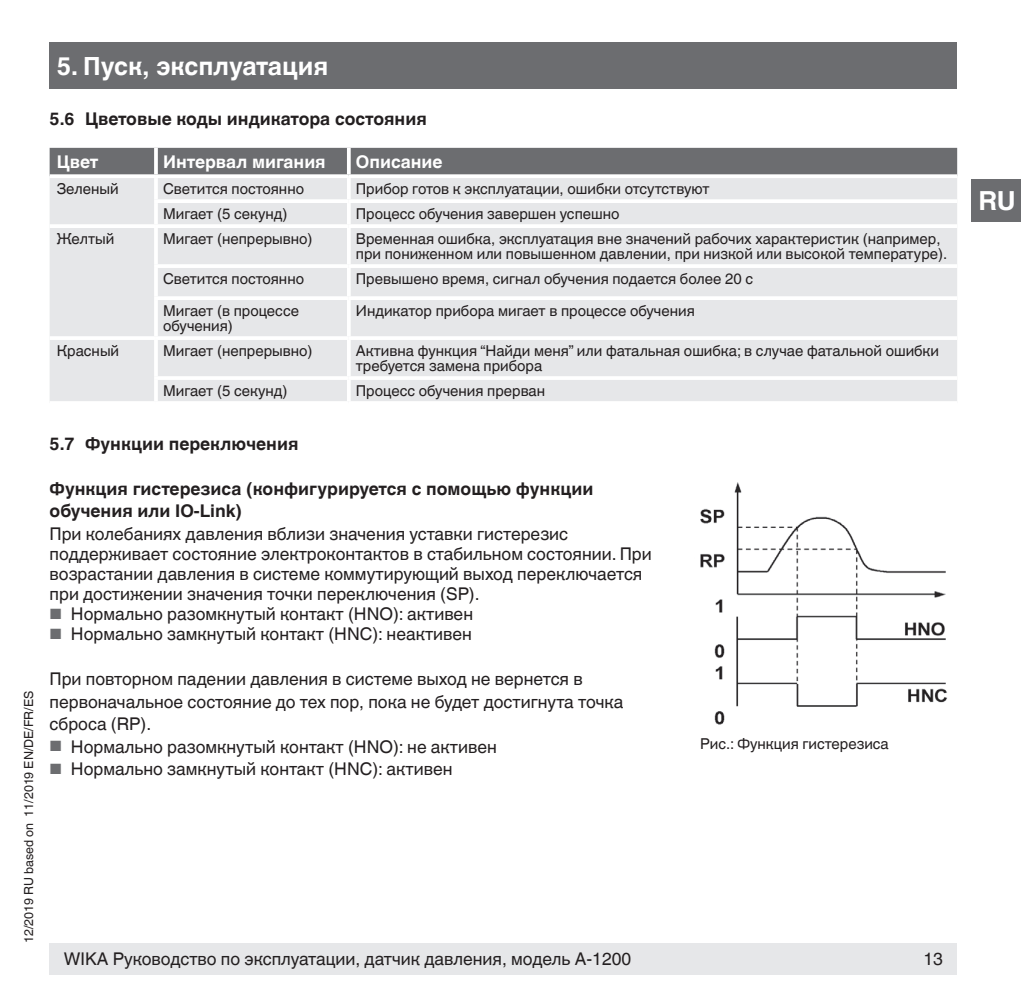
<style>
.page{position:relative;width:1021px;height:1007px;background:#fff}
.page>*{position:absolute;margin:0;border:0;box-sizing:border-box;transform-origin:0 0}
.t1{font:700 26.25px "Helvetica World";color:#fff}
.t2{font:700 25px "Helvetica World";color:#fff}
.t3{font:17.5px/20px "Helvetica World";color:#231f20}
.t4{font:700 17.5px/22.5px "Helvetica World";color:#231f20}
.t5{font:700 17.5px "Helvetica World";color:#fff}
.t6{font:15px/15px "Helvetica World";color:#231f20}
.t7{font:12.5px "Helvetica World";color:#231f20}
.s1{font-size:14.75px;color:#6c6d70}
</style>
<div class="page">
<div style="left:50px;top:943px;width:907px;height:31px;background:#e6e7e9"></div>
<div style="left:50px;top:43px;width:907px;height:46px;background:#6c6d70"></div>
<div style="left:971px;top:179px;width:49px;height:43px;background:#6c6d70"></div>
<div style="left:50px;top:148px;width:907px;height:26px;background:#6c6d70"></div>
<div style="left:50px;top:178px;width:907px;height:223px;background:#e6e7e9"></div>
<svg style="left:154px;top:148px;width:4px;height:26px"></svg>
<svg style="left:347px;top:148px;width:4px;height:26px"></svg>
<svg style="left:50px;top:174px;width:106px;height:1px"></svg>
<svg style="left:156px;top:174px;width:193px;height:2px"></svg>
<hr style="left:154px;top:178px;width:4px;height:21px;background:#fff">
<svg style="left:349px;top:174px;width:608px;height:1px"></svg>
<hr style="left:347px;top:178px;width:4px;height:21px;background:#fff">
<hr style="left:154px;top:199px;width:195px;height:4px;background:#fff">
<hr style="left:154px;top:203px;width:4px;height:21px;background:#fff">
<hr style="left:349px;top:199px;width:608px;height:4px;background:#fff">
<hr style="left:347px;top:203px;width:4px;height:21px;background:#fff">
<hr style="left:50px;top:224px;width:106px;height:4px;background:#fff">
<hr style="left:156px;top:224px;width:193px;height:4px;background:#fff">
<hr style="left:154px;top:228px;width:4px;height:36px;background:#fff">
<hr style="left:349px;top:224px;width:608px;height:4px;background:#fff">
<hr style="left:347px;top:228px;width:4px;height:36px;background:#fff">
<hr style="left:154px;top:264px;width:195px;height:4px;background:#fff">
<hr style="left:154px;top:268px;width:4px;height:28px;background:#fff">
<hr style="left:349px;top:264px;width:608px;height:4px;background:#fff">
<hr style="left:347px;top:268px;width:4px;height:28px;background:#fff">
<hr style="left:154px;top:296px;width:195px;height:4px;background:#fff">
<hr style="left:154px;top:300px;width:4px;height:36px;background:#fff">
<hr style="left:349px;top:296px;width:608px;height:4px;background:#fff">
<hr style="left:347px;top:300px;width:4px;height:36px;background:#fff">
<hr style="left:50px;top:336px;width:106px;height:4px;background:#fff">
<hr style="left:156px;top:336px;width:193px;height:4px;background:#fff">
<hr style="left:154px;top:340px;width:4px;height:36px;background:#fff">
<hr style="left:349px;top:336px;width:608px;height:4px;background:#fff">
<hr style="left:347px;top:340px;width:4px;height:36px;background:#fff">
<hr style="left:154px;top:376px;width:195px;height:4px;background:#fff">
<hr style="left:154px;top:380px;width:4px;height:21px;background:#fff">
<hr style="left:349px;top:376px;width:608px;height:4px;background:#fff">
<hr style="left:347px;top:380px;width:4px;height:21px;background:#fff">
<img style="left:700px;top:482px;width:247px;height:243px">
<p class="t7" style="left:22px;top:943px;width:254px;rotate:-90deg">12/2019 RU based on 11/2019 EN/DE/FR/ES</p>
<h2 class="t2" style="left:57px;top:51px;width:273px">5. Пуск, эксплуатация</h2>
<p class="t4" style="left:50px;top:108px;width:379px">5.6 Цветовые коды индикатора состояния</p>
<p class="t5" style="left:57px;top:151px;width:43px">Цвет</p>
<p class="t5" style="left:163px;top:151px;width:164px">Интервал мигания</p>
<p class="t5" style="left:356px;top:151px;width:88px">Описание</p>
<p class="t6" style="left:57px;top:181px;width:63px">Зеленый</p>
<p class="t6" style="left:163px;top:181px;width:142px">Светится постоянно</p>
<p class="t6" style="left:356px;top:181px;width:355px">Прибор готов к эксплуатации, ошибки отсутствуют</p>
<p class="t6" style="left:163px;top:206px;width:126px">Мигает (5 секунд)</p>
<p class="t6" style="left:356px;top:206px;width:265px">Процесс обучения завершен успешно</p>
<p class="t6" style="left:57px;top:231px;width:59px">Желтый</p>
<p class="t6" style="left:163px;top:231px;width:151px">Мигает (непрерывно)</p>
<p class="t6" style="left:356px;top:231px;width:593px">Временная ошибка, эксплуатация вне значений рабочих характеристик (например, при пониженном или повышенном давлении, при низкой или высокой температуре).</p>
<p class="t6" style="left:163px;top:271px;width:142px">Светится постоянно</p>
<p class="t6" style="left:356px;top:271px;width:399px">Превышено время, сигнал обучения подается более 20 с</p>
<p class="t6" style="left:163px;top:303px;width:137px">Мигает (в процессе обучения)</p>
<p class="t6" style="left:356px;top:303px;width:340px">Индикатор прибора мигает в процессе обучения</p>
<p class="t6" style="left:57px;top:343px;width:64px">Красный</p>
<p class="t6" style="left:163px;top:343px;width:151px">Мигает (непрерывно)</p>
<p class="t6" style="left:356px;top:343px;width:584px">Активна функция “Найди меня” или фатальная ошибка; в случае фатальной ошибки требуется замена прибора</p>
<p class="t6" style="left:163px;top:383px;width:126px">Мигает (5 секунд)</p>
<p class="t6" style="left:356px;top:383px;width:191px">Процесс обучения прерван</p>
<p class="t4" style="left:50px;top:432px;width:250px">5.7 Функции переключения</p>
<p class="t4" style="left:50px;top:477px;width:545px">Функция гистерезиса (конфигурируется с помощью функции обучения или IO-Link)</p>
<p class="t3" style="left:50px;top:524px;width:603px">При колебаниях давления вблизи значения уставки гистерезис поддерживает состояние электроконтактов в стабильном состоянии. При возрастании давления в системе коммутирующий выход переключается при достижении значения точки переключения (SP).</p>
<p class="t3" style="left:50px;top:604px;width:425px"><span class="s1">■</span> Нормально разомкнутый контакт (HNO): активен</p>
<p class="t3" style="left:50px;top:624px;width:424px"><span class="s1">■</span> Нормально замкнутый контакт (HNC): неактивен</p>
<p class="t3" style="left:50px;top:667px;width:575px;line-height:22.5px">При повторном падении давления в системе выход не вернется в первоначальное состояние до тех пор, пока не будет достигнута точка сброса (RP).</p>
<p class="t3" style="left:50px;top:736px;width:449px"><span class="s1">■</span> Нормально разомкнутый контакт (HNO): не активен</p>
<p class="t3" style="left:50px;top:759px;width:404px"><span class="s1">■</span> Нормально замкнутый контакт (HNC): активен</p>
<p class="t6" style="left:700px;top:736px;width:190px">Рис.: Функция гистерезиса</p>
<p class="t3" style="left:64px;top:949px;width:569px">WIKA Руководство по эксплуатации, датчик давления, модель A-1200</p>
<p class="t3" style="left:923px;top:949px;width:21px">13</p>
<h1 class="t1" style="left:978px;top:186px;width:39px">RU</h1>
</div>
